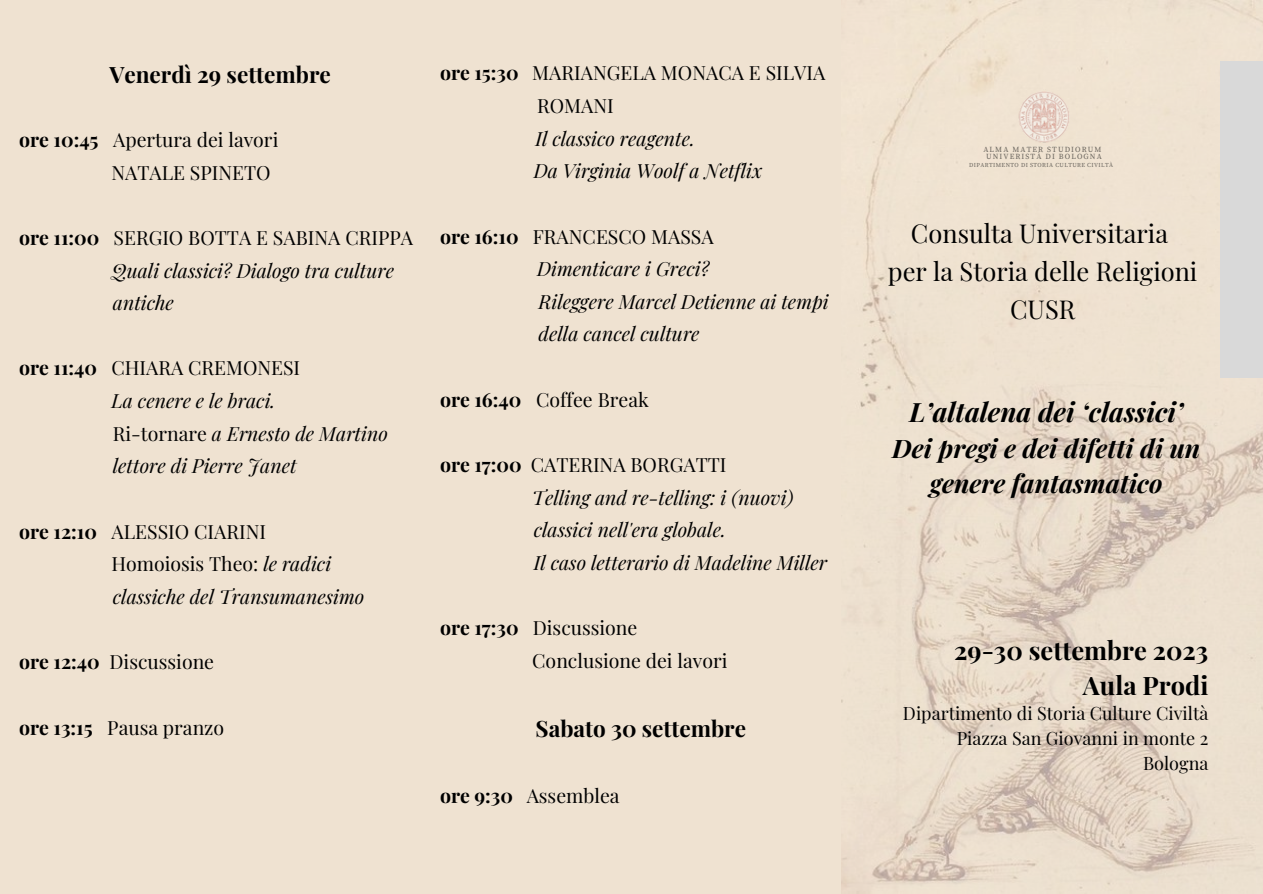
<style>
.page{position:relative;width:1263px;height:894px;background:#fff}
.page>*{position:absolute;margin:0;border:0;box-sizing:border-box;transform-origin:0 0}
.t1{font:italic 700 26.7px "Playfair Display";color:#000}
.t2{font:25.5px/38.2px "Playfair Display";color:#000;text-align:center}
.t3{font:italic 700 25.5px/34.8px "Playfair Display";color:#000;text-align:center}
.t4{font:700 25.5px "Playfair Display";color:#000}
.t5{font:700 22.5px "Playfair Display";color:#000}
.t6{font:19.5px "Playfair Display";color:#000}
.t7{font:italic 19.5px "Playfair Display";color:#000}
.t8{font:18px/24.8px "Playfair Display";color:#000;text-align:right}
.t9{font:7.65px "Source Serif Pro";letter-spacing:.14em;color:#69645d}
.t10{font:6px "Source Serif Pro";letter-spacing:.07em;color:#69645d}
.s1{font-weight:700}
.s2{font-style:normal}
.s3{font-style:italic}
</style>
<div class="page">
<div style="left:0;top:0;width:1263px;height:893px;background:#efe2d1"></div>
<img style="left:842px;top:0;width:421px;height:893px">
<div style="left:1220px;top:61px;width:43px;height:316px;background:#d9d9d9"></div>
<p class="t5" style="left:109px;top:58px;width:223px">Venerdì 29 settembre</p>
<p class="t6" style="left:19px;top:126px;width:261px"><span class="s1">ore 10:45</span> Apertura dei lavori</p>
<p class="t6" style="left:111px;top:158px;width:161px">NATALE SPINETO</p>
<p class="t6" style="left:19px;top:224px;width:395px"><span class="s1">ore 11:00</span> SERGIO BOTTA E SABINA CRIPPA</p>
<p class="t7" style="left:111px;top:256px;width:284px">Quali classici? Dialogo tra culture</p>
<p class="t7" style="left:113px;top:289px;width:63px">antiche</p>
<p class="t6" style="left:19px;top:354px;width:283px"><span class="s1">ore 11:40</span> CHIARA CREMONESI</p>
<p class="t7" style="left:111px;top:387px;width:165px">La cenere e le braci.</p>
<p class="t7" style="left:113px;top:419px;width:277px"><span class="s2">Ri-tornare</span> a Ernesto de Martino</p>
<p class="t7" style="left:113px;top:452px;width:185px">lettore di Pierre Janet</p>
<p class="t6" style="left:19px;top:517px;width:248px"><span class="s1">ore 12:10</span> ALESSIO CIARINI</p>
<p class="t6" style="left:111px;top:550px;width:221px">Homoiosis Theo: <span class="s3">le radici</span></p>
<p class="t7" style="left:113px;top:582px;width:253px">classiche del Transumanesimo</p>
<p class="t6" style="left:19px;top:648px;width:196px"><span class="s1">ore 12:40</span> Discussione</p>
<p class="t6" style="left:19px;top:713px;width:207px"><span class="s1">ore 13:15</span> Pausa pranzo</p>
<p class="t6" style="left:440px;top:59px;width:387px"><span class="s1">ore 15:30</span> MARIANGELA MONACA E SILVIA</p>
<p class="t6" style="left:537px;top:92px;width:78px">ROMANI</p>
<p class="t7" style="left:535px;top:124px;width:161px">Il classico reagente.</p>
<p class="t7" style="left:534px;top:157px;width:230px">Da Virginia Woolf a Netflix</p>
<p class="t6" style="left:440px;top:222px;width:275px"><span class="s1">ore 16:10</span> FRANCESCO MASSA</p>
<p class="t7" style="left:537px;top:255px;width:174px">Dimenticare i Greci?</p>
<p class="t7" style="left:539px;top:287px;width:292px">Rileggere Marcel Detienne ai tempi</p>
<p class="t7" style="left:539px;top:320px;width:162px">della cancel culture</p>
<p class="t6" style="left:440px;top:385px;width:210px"><span class="s1">ore 16:40</span> Coffee Break</p>
<p class="t6" style="left:440px;top:451px;width:288px"><span class="s1">ore 17:00</span> CATERINA BORGATTI</p>
<p class="t7" style="left:532px;top:483px;width:263px">Telling and re-telling: i (nuovi)</p>
<p class="t7" style="left:534px;top:516px;width:194px">classici nell'era globale.</p>
<p class="t7" style="left:534px;top:548px;width:295px">Il caso letterario di Madeline Miller</p>
<p class="t6" style="left:440px;top:614px;width:199px"><span class="s1">ore 17:30</span> Discussione</p>
<p class="t6" style="left:532px;top:646px;width:197px">Conclusione dei lavori</p>
<p class="t5" style="left:536px;top:712px;width:212px">Sabato 30 settembre</p>
<p class="t6" style="left:440px;top:781px;width:181px"><span class="s1">ore 9:30</span> Assemblea</p>
<p class="t9" style="left:983px;top:145px;width:120px">ALMA MATER STUDIORUM</p>
<p class="t9" style="left:986px;top:152px;width:117px">UNIVERISTÀ DI BOLOGNA</p>
<p class="t10" style="left:969px;top:161px;width:145px">DIPARTIMENTO DI STORIA CULTURE CIVILTÀ</p>
<p class="t2" style="left:911px;top:213px;width:259px">Consulta Universitaria</p>
<p class="t2" style="left:888px;top:251px;width:311px">per la Storia delle Religioni<br>CUSR</p>
<p class="t1" style="left:909px;top:393px;width:275px">L’altalena dei ‘classici’</p>
<p class="t3" style="left:892px;top:430px;width:309px">Dei pregi e dei difetti di un genere fantasmatico</p>
<p class="t4" style="left:954px;top:632px;width:256px">29-30 settembre 2023</p>
<p class="t4" style="left:1083px;top:667px;width:127px">Aula Prodi</p>
<p class="t8" style="left:903px;top:700px;width:307px">Dipartimento di Storia Culture Civiltà</p>
<p class="t8" style="left:957px;top:724px;width:253px">Piazza San Giovanni in monte 2<br>Bologna</p>
</div>
